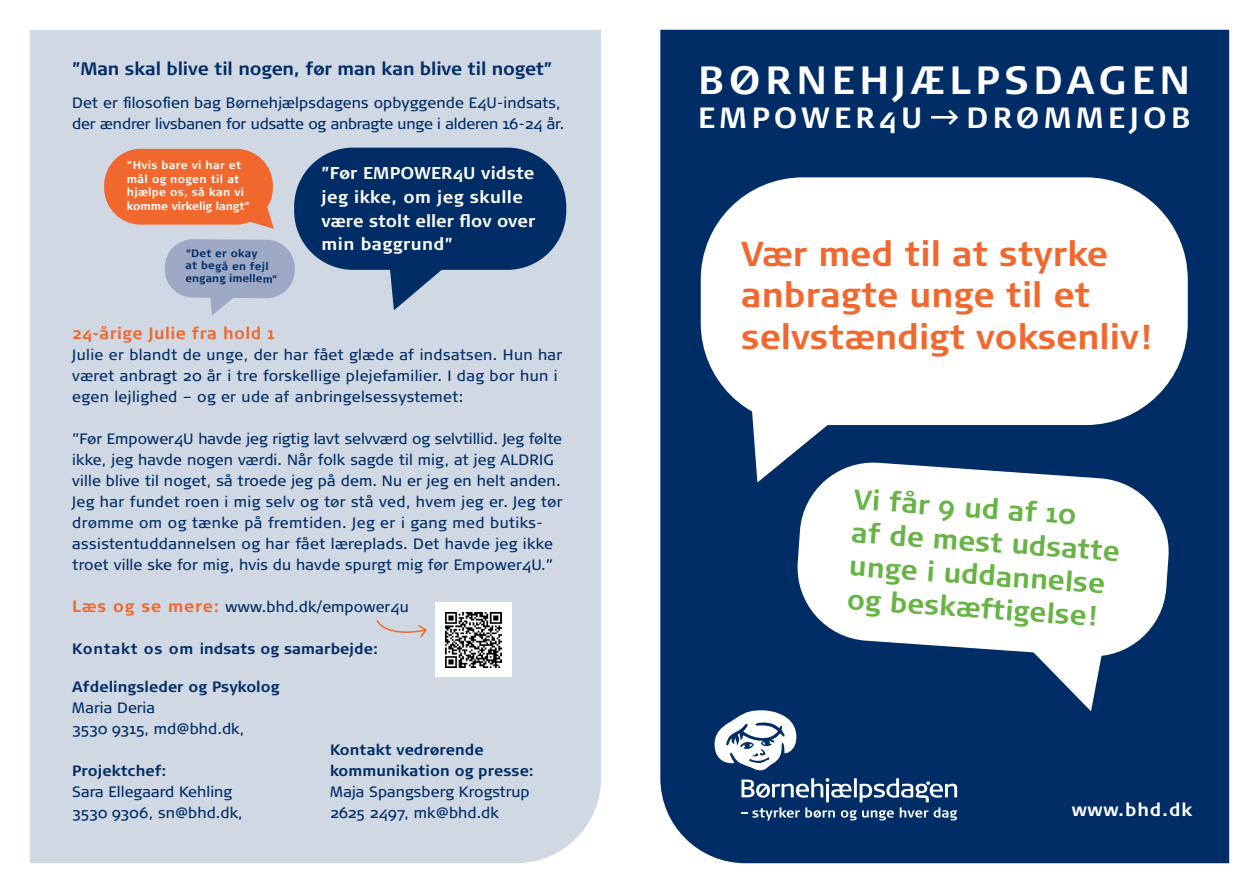
<style>
.page{position:relative;width:1259px;height:893px;background:#fff}
.page>*{position:absolute;margin:0;border:0;box-sizing:border-box;transform-origin:0 0}
.t1{font:700 39.3px "Signa Normal";letter-spacing:.12em;color:#fff}
.t2{font:700 34.5px "Signa Normal";color:#f0682e}
.t3{font:700 29.25px "Signa Normal";letter-spacing:.14em;color:#fff}
.t4{font:700 27.75px/33.3px "Signa Normal";color:#67b445}
.t5{font:700 18px "Signa Normal";letter-spacing:-.01em;color:#002d66}
.t6{font:700 18px "Signa Normal";letter-spacing:.05em;color:#fff}
.t7{font:700 17.1px/24px "Signa Normal";letter-spacing:.005em;color:#fff}
.t8{font:700 16.5px "Signa Normal";letter-spacing:.025em;color:#f0682e}
.t9{font:15px/21px "Signa Normal";letter-spacing:.01em;color:#002d66}
.t10{font:15px/21px "Signa Normal";letter-spacing:-.01em;color:#002d66}
.t11{font:700 15px "Signa Normal";letter-spacing:.005em;color:#002d66}
.t12{font:700 11.25px/13.5px "Signa Normal";letter-spacing:.025em;color:#fff}
.t13{font:700 10.8px/12.6px "Signa Normal";letter-spacing:.005em;color:#002d66}
.s1{font-weight:700;font-size:16.5px;color:#f0682e}
</style>
<div class="page">
<div style="left:660px;top:30px;width:569px;height:833px;background:#002d66"></div>
<svg style="left:714px;top:710px;width:82px;height:61px"></svg>
<svg style="left:741px;top:778px;width:216px;height:42px"></svg>
<div style="left:30px;top:30px;width:571px;height:833px;background:#d0d8e3"></div>
<hr style="left:931px;top:116px;width:25px;height:3px;background:#fff">
<svg style="left:945px;top:107px;width:15px;height:21px"></svg>
<div style="left:701px;top:177px;width:486px;height:248px;background:#fff;border-radius:102px"></div>
<svg style="left:708px;top:361px;width:165px;height:121px"></svg>
<svg style="left:795px;top:460px;width:376px;height:199px"></svg>
<svg style="left:1003px;top:605px;width:108px;height:106px"></svg>
<div style="left:294px;top:148px;width:272px;height:122px;background:#002d66;border-radius:59px"></div>
<svg style="left:364px;top:269px;width:96px;height:41px;background:#94a6bf"></svg>
<svg style="left:165px;top:239px;width:130px;height:77px;background:#abb6cd"></svg>
<div style="left:104px;top:149px;width:169px;height:76px;background:#f0682e;border-radius:37px"></div>
<svg style="left:229px;top:177px;width:45px;height:52px"></svg>
<div style="left:435px;top:603px;width:76px;height:74px;background:#fff"></div>
<img style="left:445px;top:612px;width:56px;height:56px">
<svg style="left:376px;top:619px;width:52px;height:20px"></svg>
<p class="t5" style="left:72px;top:58px;width:482px">”Man skal blive til nogen, før man kan blive til noget”</p>
<p class="t10" style="left:72px;top:92px;width:493px">Det er filosofien bag Børnehjælpsdagens opbyggende E4U-indsats, der ændrer livsbanen for udsatte og anbragte unge i alderen 16-24 år.</p>
<p class="t12" style="left:127px;top:159px;width:125px">”Hvis bare vi har et mål og nogen til at hjælpe os, så kan vi komme virkelig langt”</p>
<p class="t13" style="left:186px;top:247px;width:85px">“Det er okay at begå en fejl</p>
<p class="t13" style="left:185px;top:272px;width:93px">engang imellem”</p>
<p class="t7" style="left:321px;top:161px;width:215px">”Før EMPOWER4U vidste jeg ikke, om jeg skulle være stolt eller flov over min baggrund”</p>
<p class="t8" style="left:72px;top:324px;width:204px">24-årige Julie fra hold 1</p>
<p class="t9" style="left:72px;top:344px;width:492px">Julie er blandt de unge, der har fået glæde af indsatsen. Hun har været anbragt 20 år i tre forskellige plejefamilier. I dag bor hun i egen lejlighed – og er ude af anbringelsessystemet:</p>
<p class="t9" style="left:72px;top:428px;width:491px">”Før Empower4U havde jeg rigtig lavt selvværd og selvtillid. Jeg følte</p>
<p class="t9" style="left:72px;top:449px;width:492px">ikke, jeg havde nogen værdi. Når folk sagde til mig, at jeg ALDRIG ville blive til noget, så troede jeg på dem. Nu er jeg en helt anden.<br>Jeg har fundet roen i mig selv og tør stå ved, hvem jeg er. Jeg tør drømme om og tænke på fremtiden. Jeg er i gang med butiks-</p>
<p class="t9" style="left:72px;top:533px;width:482px">assistentuddannelsen og har fået læreplads. Det havde jeg ikke troet ville ske for mig, hvis du havde spurgt mig før Empower4U.”</p>
<p class="t9" style="left:72px;top:596px;width:338px"><span class="s1">Læs og se mere:</span> www.bhd.dk/empower4u</p>
<p class="t11" style="left:72px;top:640px;width:307px">Kontakt os om indsats og samarbejde:</p>
<p class="t11" style="left:72px;top:678px;width:209px">Afdelingsleder og Psykolog</p>
<p class="t9" style="left:72px;top:697px;width:84px">Maria Deria</p>
<p class="t9" style="left:72px;top:718px;width:173px">3530 9315, md@bhd.dk,</p>
<p class="t11" style="left:72px;top:762px;width:96px">Projektchef:</p>
<p class="t9" style="left:72px;top:781px;width:161px">Sara Ellegaard Kehling</p>
<p class="t9" style="left:72px;top:802px;width:172px">3530 9306, sn@bhd.dk,</p>
<p class="t11" style="left:330px;top:741px;width:155px">Kontakt vedrørende</p>
<p class="t11" style="left:330px;top:762px;width:205px">kommunikation og presse:</p>
<p class="t9" style="left:330px;top:781px;width:201px">Maja Spangsberg Krogstrup</p>
<p class="t9" style="left:330px;top:802px;width:170px">2625 2497, mk@bhd.dk</p>
<p class="t1" style="left:698px;top:57px;width:493px">BØRNEHJÆLPSDAGEN</p>
<p class="t3" style="left:698px;top:100px;width:225px">EMPOWER4U</p>
<p class="t3" style="left:966px;top:100px;width:225px">DRØMMEJOB</p>
<p class="t2" style="left:741px;top:234px;width:368px">Vær med til at styrke</p>
<p class="t2" style="left:741px;top:275px;width:350px">anbragte unge til et</p>
<p class="t2" style="left:741px;top:316px;width:411px">selvstændigt voksenliv!</p>
<p class="t4" style="left:855px;top:483px;width:224px;rotate:4deg">Vi får 9 ud af 10</p>
<p class="t4" style="left:853px;top:516px;width:270px;rotate:4deg">af de mest udsatte</p>
<p class="t4" style="left:850px;top:549px;width:258px;rotate:4deg">unge i uddannelse og beskæftigelse!</p>
<p class="t6" style="left:1071px;top:799px;width:122px">www.bhd.dk</p>
</div>
